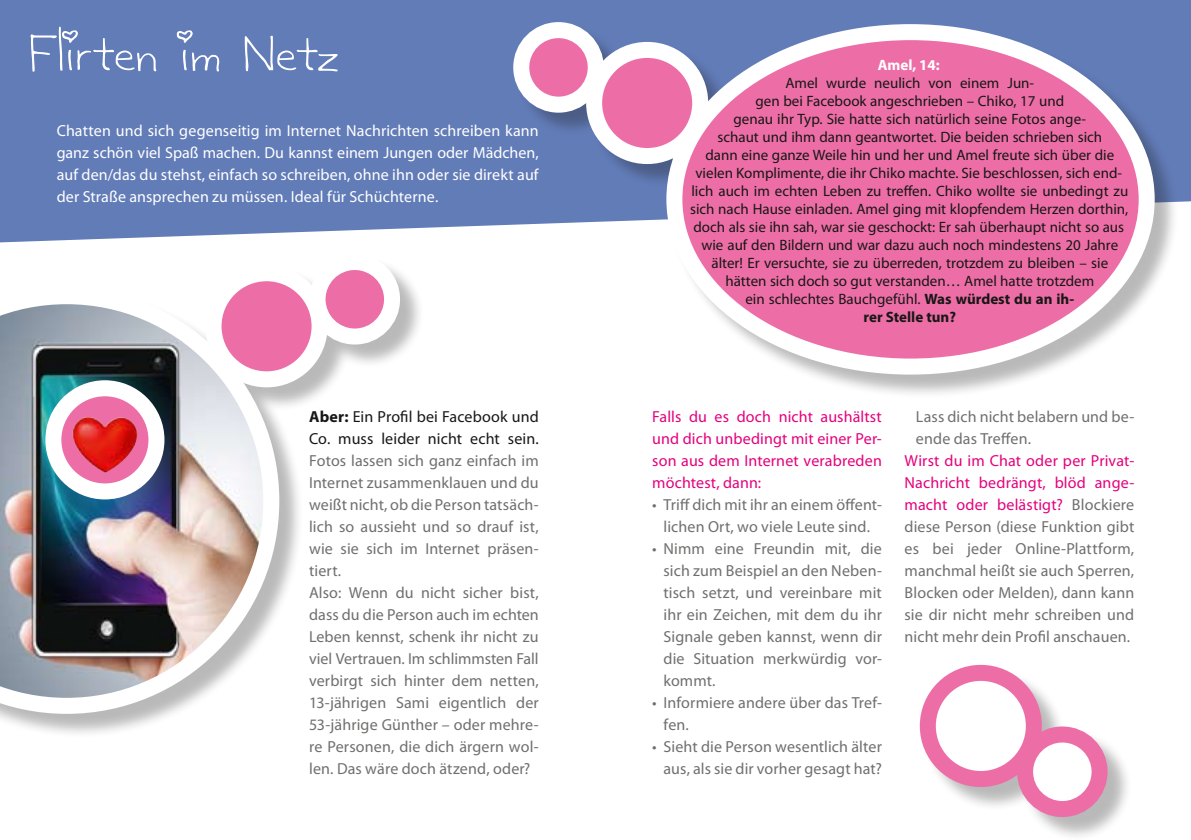
<style>
.page{position:relative;width:1191px;height:840px;background:#fff}
.page>*{position:absolute;margin:0;border:0;box-sizing:border-box;transform-origin:0 0}
.t1{font:72px "Kaileen";letter-spacing:-.015em;color:#fff}
.t2{font:16px/22px "Myriad Pro";letter-spacing:.005em;color:#6f6f6e}
.t3{font:16px/22px "Myriad Pro";letter-spacing:.01em;color:#fff;text-align:justify}
.t4{font:16px/22px "Myriad Pro";letter-spacing:.01em;color:#e5007d;text-align:justify}
.t5{font:16px/22px "Myriad Pro";letter-spacing:.01em;color:#181716}
.t6{font:15px/18px "Myriad Pro";color:#181716;text-align:center}
.t7{font:700 15px "Myriad Pro";color:#fff}
.s1{font-weight:700}
.s2{color:#e5007d}
</style>
<div class="page">
<div style="left:0;top:0;width:1191px;height:242px;background:#627cb8"></div>
<div style="left:516px;top:25px;width:662px;height:373px;background:#181716;opacity:.3"></div>
<svg style="left:521px;top:30px;width:75px;height:75px;fill:#ed6ea6"></svg>
<div style="left:513px;top:22px;width:91px;height:91px;border:16px solid #fff;border-radius:50%"></div>
<svg style="left:594px;top:50px;width:106px;height:106px;background:#ef82b2"></svg>
<div style="left:586px;top:42px;width:122px;height:122px;border:16px solid #fff;border-radius:50%"></div>
<div style="left:674px;top:32px;width:472px;height:334px;background:#ed6ea6;border-radius:50%"></div>
<div style="left:666px;top:24px;width:488px;height:350px;border:16px solid #fff;border-radius:50%"></div>
<div style="left:0;top:257px;width:424px;height:480px;background:#181716;opacity:.3"></div>
<svg style="left:213px;top:273px;width:106px;height:106px;fill:#ed6ea6"></svg>
<div style="left:205px;top:265px;width:122px;height:122px;border:16px solid #fff;border-radius:50%"></div>
<svg style="left:317px;top:262px;width:75px;height:74px;fill:#ed6ea6"></svg>
<div style="left:309px;top:254px;width:91px;height:90px;border:16px solid #fff;border-radius:50%"></div>
<img style="left:0;top:288px;width:279px;height:425px">
<svg style="left:53px;top:388px;width:103px;height:103px;background:#e96781"></svg>
<img style="left:73px;top:416px;width:14px;height:27px">
<div style="left:45px;top:380px;width:119px;height:119px;border:16px solid #fff;border-radius:50%"></div>
<div style="left:922px;top:667px;width:210px;height:172px;background:#181716;opacity:.3"></div>
<svg style="left:927px;top:672px;width:106px;height:106px"></svg>
<div style="left:919px;top:664px;width:122px;height:122px;border:16px solid #ed6ea6;border-radius:50%"></div>
<svg style="left:1025px;top:734px;width:74px;height:74px"></svg>
<div style="left:1017px;top:726px;width:90px;height:90px;border:16px solid #ed6ea6;border-radius:50%"></div>
<h1 class="t1" style="left:28px;top:1px;width:370px">Flirten im Netz …</h1>
<p class="t3" style="left:57px;top:119px;width:483px">Chatten und sich gegenseitig im Internet Nachrichten schreiben kann ganz schön viel Spaß machen. Du kannst einem Jungen oder Mädchen, auf den/das du stehst, einfach so schreiben, ohne ihn oder sie direkt auf der Straße ansprechen zu müssen. Ideal für Schüchterne.</p>
<p class="t5" style="left:309px;top:405px;width:231px"><span class="s1">Aber:</span> Ein Profil bei Facebook und<br>Co. muss leider nicht echt sein.</p>
<p class="t2" style="left:309px;top:449px;width:231px">Fotos lassen sich ganz einfach im<br>Internet zusammenklauen und du weißt nicht, ob die Person tatsäch&shy;lich so aussieht und so drauf ist, wie sie sich im Internet präsen&shy;tiert.<br>Also: Wenn du nicht sicher bist, dass du die Person auch im echten<br>Leben kennst, schenk ihr nicht zu viel Vertrauen. Im schlimmsten Fall verbirgt sich hinter dem netten,<br>13-jährigen Sami eigentlich der<br>53-jährige Günther – oder mehre&shy;re Personen, die dich ärgern wol&shy;len. Das wäre doch ätzend, oder?</p>
<p class="t7" style="left:877px;top:55px;width:64px">Amel, 14:</p>
<p class="t6" style="left:690px;top:73px;width:440px">Amel wurde neulich von einem Jun-<br>gen bei Facebook angeschrieben – Chiko, 17 und<br>genau ihr Typ. Sie hatte sich natürlich seine Fotos ange-<br>schaut und ihm dann geantwortet. Die beiden schrieben sich<br>dann eine ganze Weile hin und her und Amel freute sich über die vielen Komplimente, die ihr Chiko machte. Sie beschlossen, sich end&shy;lich auch im echten Leben zu treffen. Chiko wollte sie unbedingt zu sich nach Hause einladen. Amel ging mit klopfendem Herzen dorthin, doch als sie ihn sah, war sie geschockt: Er sah überhaupt nicht so aus wie auf den Bildern und war dazu auch noch mindestens 20 Jahre älter! Er versuchte, sie zu überreden, trotzdem zu bleiben – sie hätten sich doch so gut verstanden… Amel hatte trotzdem<br>ein schlechtes Bauchgefühl. <span class="s1">Was würdest du an ih-<br>rer Stelle tun?</span></p>
<p class="t4" style="left:652px;top:405px;width:231px">Falls du es doch nicht aushältst und dich unbedingt mit einer Per&shy;son aus dem Internet verabreden möchtest, dann:</p>
<p class="t2" style="left:652px;top:493px;width:231px;text-align:center">• Triff dich mit ihr an einem öffent&shy;lichen Ort, wo viele Leute sind.</p>
<p class="t2" style="left:663px;top:537px;width:220px;text-align:justify;text-indent:-11px">• Nimm eine Freundin mit, die sich zum Beispiel an den Neben&shy;tisch setzt, und vereinbare mit ihr ein Zeichen, mit dem du ihr Signale geben kannst, wenn dir die Situation merkwürdig vor&shy;kommt.</p>
<p class="t2" style="left:663px;top:691px;width:220px;text-indent:-11px">• Informiere andere über das Tref&shy;fen.</p>
<p class="t2" style="left:652px;top:735px;width:231px;text-align:right">• Sieht die Person wesentlich älter aus, als sie dir vorher gesagt hat?</p>
<p class="t2" style="left:916px;top:405px;width:220px">Lass dich nicht belabern und be&shy;ende das Treffen.</p>
<p class="t2" style="left:904px;top:449px;width:231px;text-align:justify"><span class="s2">Wirst du im Chat oder per Privat-Nachricht bedrängt, blöd ange&shy;macht oder belästigt?</span> Blockiere diese Person (diese Funktion gibt es bei jeder Online-Plattform, manchmal heißt sie auch Sperren, Blocken oder Melden), dann kann sie dir nicht mehr schreiben und nicht mehr dein Profil anschauen.</p>
</div>
